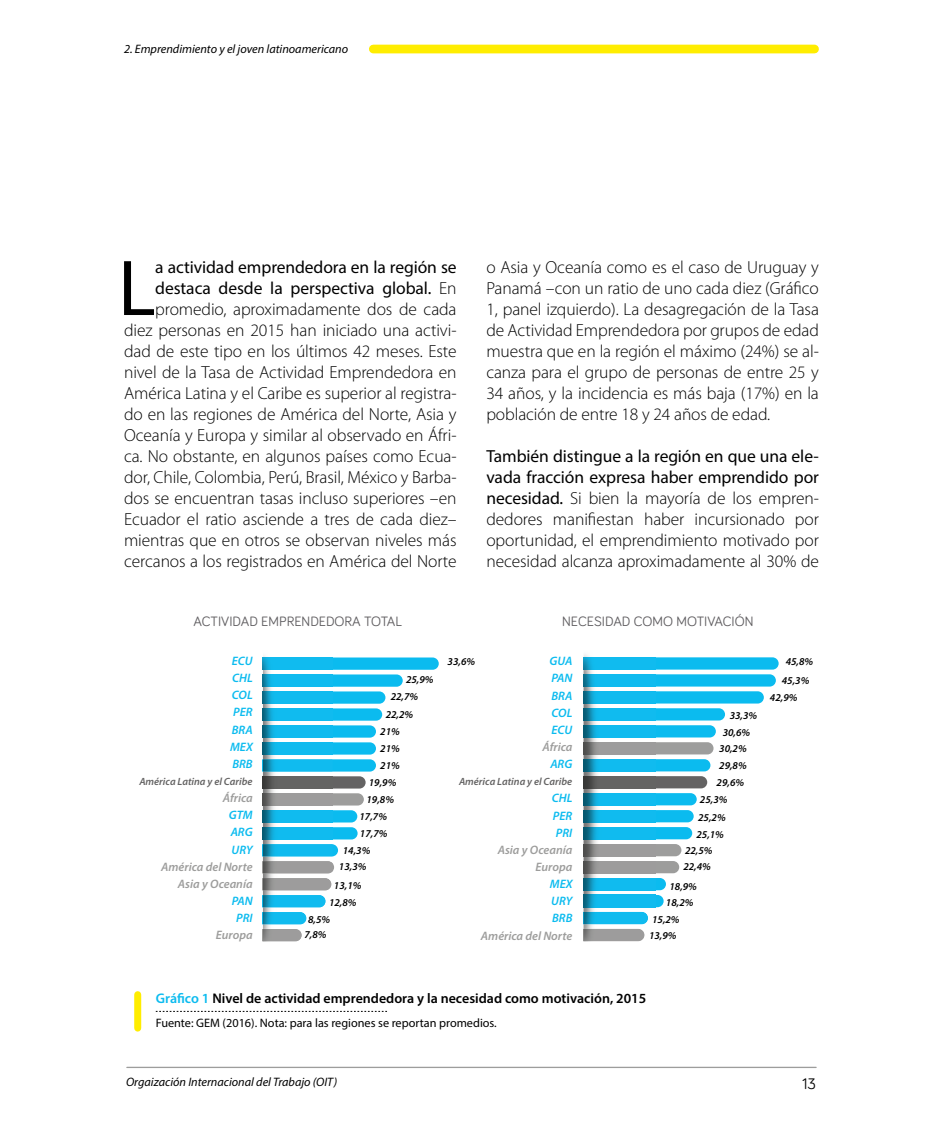
<style>
.page{position:relative;width:943px;height:1141px;background:#fff}
.page>*{position:absolute;margin:0;border:0;box-sizing:border-box;transform-origin:0 0}
.t1{font:79.8px "Myriad Pro";color:#000}
.t2{font:300 17.5px/21px "Myriad Pro";letter-spacing:-.005em;color:#000;text-align:justify}
.t3{font:15.75px "Bariol";color:#000}
.t4{font:600 14px "Myriad Pro";color:#000}
.t5{font:14px "Bariol";color:#605e61}
.t6{font:italic 12.25px "Myriad Pro";color:#000}
.t7{font:italic 600 12.25px/17.2px "Myriad Pro";color:#9d9d9c;text-align:right}
.t8{font:italic 600 12.25px/17.2px "Myriad Pro";color:#0bbbef;text-align:justify}
.t9{font:12.25px "Myriad Pro";color:#000}
.t10{font:italic 600 10.5px/16.6px "Myriad Pro";color:#000;text-align:center}
.t11{font:italic 600 10.5px "Myriad Pro";color:#646363}
.s1{font-weight:400}
.s2{color:#0bbbef}
</style>
<div class="page">
<hr style="left:127px;top:1067px;width:689px;height:1px;background:#9d9d9c">
<div style="left:373px;top:45px;width:441px;height:8px;background:#ffed00"></div>
<div style="left:134px;top:995px;width:7px;height:33px;background:#ffed00"></div>
<svg style="left:156px;top:1011px;width:231px;height:1px"></svg>
<svg style="left:583px;top:657px;width:195px;height:280px"></svg>
<img style="left:583px;top:657px;width:72px;height:13px">
<img style="left:583px;top:674px;width:72px;height:13px">
<img style="left:583px;top:691px;width:72px;height:13px">
<img style="left:583px;top:708px;width:72px;height:12px">
<img style="left:583px;top:725px;width:72px;height:12px">
<img style="left:583px;top:742px;width:72px;height:12px">
<img style="left:583px;top:759px;width:72px;height:12px">
<img style="left:583px;top:776px;width:72px;height:12px">
<img style="left:583px;top:793px;width:72px;height:12px">
<img style="left:583px;top:810px;width:72px;height:12px">
<img style="left:583px;top:827px;width:72px;height:12px">
<img style="left:583px;top:844px;width:72px;height:12px">
<img style="left:583px;top:861px;width:72px;height:12px">
<img style="left:583px;top:878px;width:72px;height:12px">
<img style="left:583px;top:912px;width:65px;height:12px">
<img style="left:583px;top:929px;width:61px;height:12px">
<svg style="left:263px;top:657px;width:176px;height:272px"></svg>
<img style="left:263px;top:656px;width:69px;height:205px">
<img style="left:263px;top:657px;width:69px;height:13px">
<img style="left:263px;top:674px;width:69px;height:13px">
<img style="left:263px;top:691px;width:69px;height:13px">
<img style="left:263px;top:708px;width:69px;height:13px">
<img style="left:263px;top:725px;width:69px;height:13px">
<img style="left:263px;top:742px;width:69px;height:13px">
<img style="left:263px;top:759px;width:69px;height:13px">
<img style="left:263px;top:776px;width:69px;height:13px">
<img style="left:263px;top:793px;width:69px;height:13px">
<img style="left:263px;top:810px;width:69px;height:12px">
<img style="left:263px;top:827px;width:69px;height:12px">
<img style="left:263px;top:844px;width:69px;height:12px">
<img style="left:263px;top:861px;width:69px;height:12px">
<img style="left:263px;top:878px;width:68px;height:12px">
<img style="left:263px;top:895px;width:62px;height:12px">
<img style="left:263px;top:912px;width:43px;height:12px">
<img style="left:263px;top:929px;width:39px;height:12px">
<p class="t6" style="left:124px;top:41px;width:226px">2. Emprendimiento y el joven latinoamericano</p>
<p class="t2" style="left:124px;top:257px;width:334px;text-align:right"><span class="s1">a actividad emprendedora en la región se destaca desde la perspectiva global.</span> En promedio, aproximadamente dos de cada diez personas en 2015 han iniciado una activi&shy;dad de este tipo en los últimos 42 meses. Este nivel de la Tasa de Actividad Emprendedora en América Latina y el Caribe es superior al registra&shy;do en las regiones de América del Norte, Asia y Oceanía y Europa y similar al observado en Áfri&shy;ca. No obstante, en algunos países como Ecua&shy;dor, Chile, Colombia, Perú, Brasil, México y Barba&shy;dos se encuentran tasas incluso superiores –en Ecuador el ratio asciende a tres de cada diez– mientras que en otros se observan niveles más cercanos a los registrados en América del Norte</p>
<p class="t2" style="left:486px;top:257px;width:334px">o Asia y Oceanía como es el caso de Uruguay y Panamá –con un ratio de uno cada diez (Gráfico 1, panel izquierdo). La desagregación de la Tasa de Actividad Emprendedora por grupos de edad muestra que en la región el máximo (24%) se al&shy;canza para el grupo de personas de entre 25 y 34 años, y la incidencia es más baja (17%) en la población de entre 18 y 24 años de edad.</p>
<h1 class="t1" style="left:118px;top:239px;width:39px">L</h1>
<p class="t2" style="left:486px;top:446px;width:334px"><span class="s1">También distingue a la región en que una ele&shy;vada fracción expresa haber emprendido por necesidad.</span> Si bien la mayoría de los empren&shy;dedores manifiestan haber incursionado por oportunidad, el emprendimiento motivado por necesidad alcanza aproximadamente al 30% de</p>
<p class="t5" style="left:193px;top:612px;width:210px">ACTIVIDAD EMPRENDEDORA TOTAL</p>
<p class="t5" style="left:562px;top:612px;width:193px">NECESIDAD COMO MOTIVACIÓN</p>
<p class="t8" style="left:230px;top:652px;width:24px">ECU CHL COL PER BRA MEX BRB</p>
<p class="t11" style="left:139px;top:775px;width:115px">América Latina y el Caribe</p>
<p class="t7" style="left:223px;top:789px;width:32px">África</p>
<p class="t8" style="left:229px;top:806px;width:25px">GTM ARG URY</p>
<p class="t7" style="left:161px;top:858px;width:93px">América del Norte<br>Asia y Oceanía</p>
<p class="t8" style="left:232px;top:892px;width:23px;text-align:center">PAN<br>PRI</p>
<p class="t7" style="left:216px;top:926px;width:38px">Europa</p>
<p class="t10" style="left:406px;top:671px;width:29px">25,9%</p>
<p class="t10" style="left:391px;top:688px;width:29px">22,7%</p>
<p class="t10" style="left:385px;top:706px;width:29px">22,2%</p>
<p class="t10" style="left:380px;top:723px;width:21px">21%</p>
<p class="t10" style="left:380px;top:739px;width:21px">21%</p>
<p class="t10" style="left:380px;top:757px;width:21px">21%</p>
<p class="t10" style="left:369px;top:774px;width:29px">19,9%</p>
<p class="t10" style="left:366px;top:791px;width:29px">19,8%</p>
<p class="t10" style="left:359px;top:808px;width:29px">17,7%</p>
<p class="t10" style="left:360px;top:825px;width:29px">17,7%</p>
<p class="t10" style="left:339px;top:841px;width:33px">14,3%<br>13,3%</p>
<p class="t10" style="left:334px;top:877px;width:29px">13,1%</p>
<p class="t10" style="left:329px;top:894px;width:29px">12,8%</p>
<p class="t10" style="left:304px;top:911px;width:27px;line-height:15.8px">8,5%<br>7,8%</p>
<p class="t8" style="left:549px;top:652px;width:24px">GUA PAN BRA COL ECU</p>
<p class="t7" style="left:542px;top:738px;width:32px">África</p>
<p class="t8" style="left:550px;top:755px;width:24px">ARG</p>
<p class="t11" style="left:459px;top:775px;width:115px">América Latina y el Caribe</p>
<p class="t8" style="left:552px;top:789px;width:22px">CHL PER PRI</p>
<p class="t7" style="left:497px;top:841px;width:76px">Asia y Oceanía<br>Europa</p>
<p class="t8" style="left:550px;top:875px;width:24px">MEX URY BRB</p>
<p class="t7" style="left:481px;top:927px;width:93px">América del Norte</p>
<p class="t10" style="left:649px;top:927px;width:29px">13,9%</p>
<p class="t10" style="left:447px;top:653px;width:29px">33,6%</p>
<p class="t10" style="left:729px;top:706px;width:29px">33,3%</p>
<p class="t10" style="left:722px;top:724px;width:29px">30,6%</p>
<p class="t10" style="left:719px;top:740px;width:29px">30,2%</p>
<p class="t10" style="left:719px;top:757px;width:29px">29,8%</p>
<p class="t10" style="left:716px;top:774px;width:29px">29,6%</p>
<p class="t10" style="left:700px;top:791px;width:29px">25,3%</p>
<p class="t10" style="left:698px;top:808px;width:29px">25,2%</p>
<p class="t10" style="left:696px;top:825px;width:29px">25,1%</p>
<p class="t10" style="left:685px;top:842px;width:29px">22,5%</p>
<p class="t10" style="left:683px;top:858px;width:29px">22,4%</p>
<p class="t10" style="left:669px;top:878px;width:29px">18,9%</p>
<p class="t10" style="left:666px;top:894px;width:29px">18,2%</p>
<p class="t10" style="left:652px;top:911px;width:29px">15,2%</p>
<p class="t10" style="left:785px;top:653px;width:29px">45,8%</p>
<p class="t10" style="left:781px;top:671px;width:29px">45,3%</p>
<p class="t10" style="left:770px;top:689px;width:29px">42,9%</p>
<p class="t4" style="left:156px;top:989px;width:492px"><span class="s2">Gráfico 1</span> Nivel de actividad emprendedora y la necesidad como motivación, 2015</p>
<p class="t9" style="left:156px;top:1015px;width:342px">Fuente: GEM (2016). Nota: para las regiones se reportan promedios.</p>
<p class="t6" style="left:126px;top:1074px;width:213px">Orgaización Internacional del Trabajo (OIT)</p>
<p class="t3" style="left:802px;top:1073px;width:16px">13</p>
</div>
